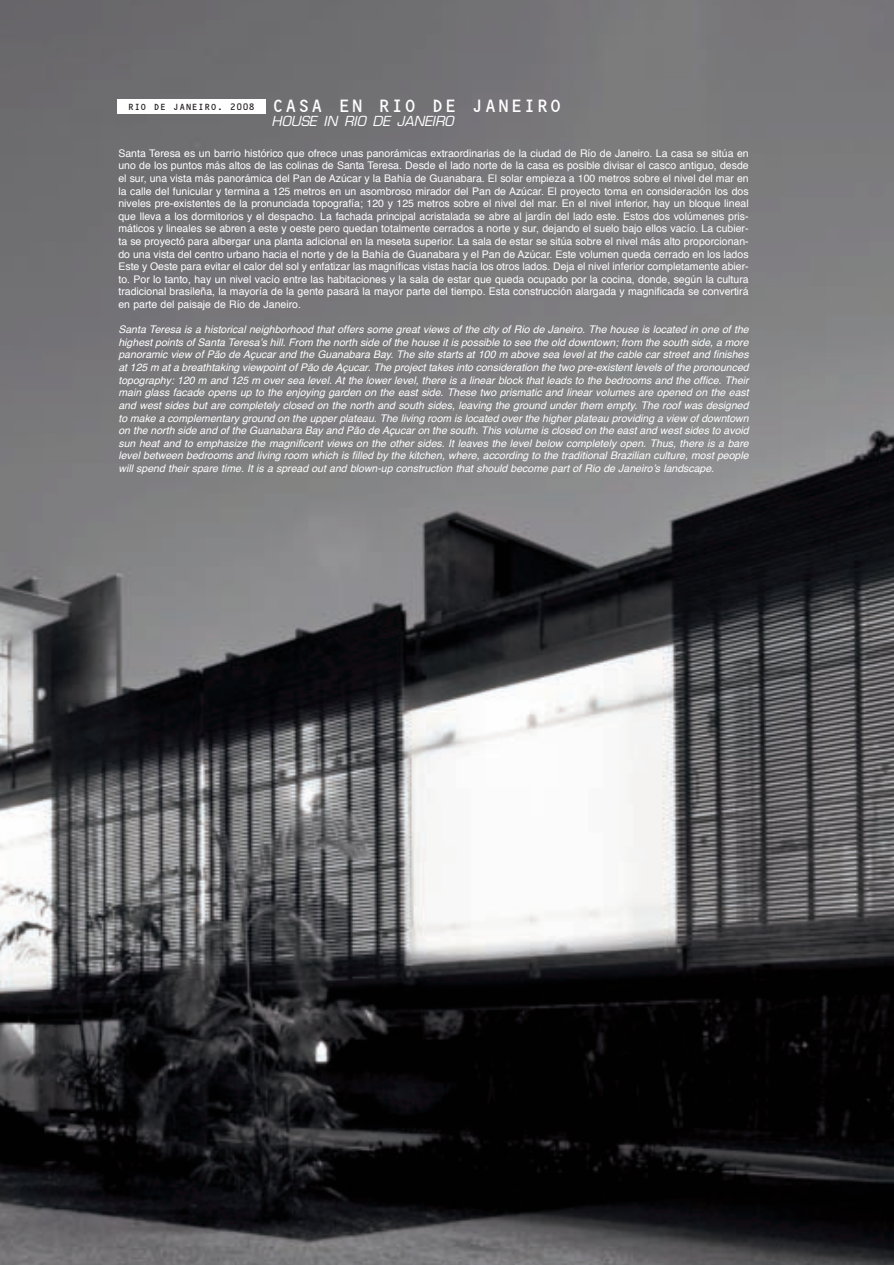
<style>
.page{position:relative;width:894px;height:1265px;background:#fff}
.page>*{position:absolute;margin:0;border:0;box-sizing:border-box;transform-origin:0 0}
.t1{font:18px "OCRB";color:#fff}
.t2{font:italic 13.5px "Eurostile";color:#fff}
.t3{font:10.5px/12.6px "Helvetica";color:#fff;text-align:justify}
.t4{font:italic 10.5px/12.6px "Helvetica";color:#fff;text-align:justify}
.s1{font-size:9px;color:#231f20}
</style>
<div class="page">
<img style="left:0;top:0;width:894px;height:1264px">
<div style="left:117px;top:99px;width:149px;height:14px;background:#fff"></div>
<h1 class="t1" style="left:128px;top:96px;width:436px"><span class="s1">RIO DE JANEIRO. 2008</span> CASA EN RIO DE JANEIRO</h1>
<p class="t2" style="left:271px;top:116px;width:183px">HOUSE IN RIO DE JANEIRO</p>
<p class="t3" style="left:118px;top:147px;width:632px">Santa Teresa es un barrio histórico que ofrece unas panorámicas extraordinarias de la ciudad de Río de Janeiro. La casa se sitúa en uno de los puntos más altos de las colinas de Santa Teresa. Desde el lado norte de la casa es posible divisar el casco antiguo, desde el sur, una vista más panorámica del Pan de Azúcar y la bahía de Guanabara. El solar empieza a 100 metros sobre el nivel del mar en la calle del funicular y termina a 125 metros en un asombroso mirador del Pan de Azúcar. El proyecto toma en consideración los dos niveles pre-existentes de la pronunciada topografía; 120 y 125 metros sobre el nivel del mar. En el nivel inferior, hay un bloque lineal que lleva a los dormitorios y el despacho. La fachada principal acristalada se abre al jardín del lado este. Estos dos volúmenes pris&shy;máticos y lineales se abren a este y oeste pero quedan totalmente cerrados a norte y sur, dejando el suelo bajo ellos vacío. La cubier&shy;ta se proyectó para albergar una planta adicional en la meseta superior. La sala de estar se sitúa sobre el nivel más alto proporcionan&shy;do una vista del centro urbano hacia el norte y de la bahía de Guanabara y el Pan de Azúcar. Este volumen queda cerrado en los lados Este y Oeste para evitar el calor del sol y enfatizar las magníficas vistas hacía los otros lados. Deja el nivel inferior completamente abier&shy;to. Por lo tanto, hay un nivel vacío entre las habitaciones y la sala de estar que queda ocupado por la cocina, donde, según la cultura tradicional brasileña, la mayoría de la gente pasará la mayor parte del tiempo. Esta construcción alargada y magnificada se convertirá en parte del paisaje de Río de Janeiro.</p>
<p class="t4" style="left:118px;top:324px;width:632px">Santa Teresa is a historical neighborhood that offers some great views of the city of Rio de janeiro. The house is located in one of the highest points of Santa Teresa’s hill. from the north side of the house it is possible to see the old downtown; from the south side, a more panoramic view of Pão de Açucar and the Guanabara bay. The site starts at 100 m above sea level at the cable car street and finishes at 125 m at a breathtaking viewpoint of Pão de Açucar. The project takes into consideration the two pre-existent levels of the pronounced topography: 120 m and 125 m over sea level. At the lower level, there is a linear block that leads to the bedrooms and the office. Their main glass facade opens up to the enjoying garden on the east side. These two prismatic and linear volumes are opened on the east and west sides but are completely closed on the north and south sides, leaving the ground under them empty. The roof was designed to make a complementary ground on the upper plateau. The living room is located over the higher plateau providing a view of downtown on the north side and of the Guanabara bay and Pão de Açucar on the south. This volume is closed on the east and west sides to avoid sun heat and to emphasize the magnificent views on the other sides. It leaves the level below completely open. Thus, there is a bare level between bedrooms and living room which is filled by the kitchen, where, according to the traditional brazilian culture, most people will spend their spare time. It is a spread out and blown-up construction that should become part of Rio de janeiro’s landscape.</p>
</div>
